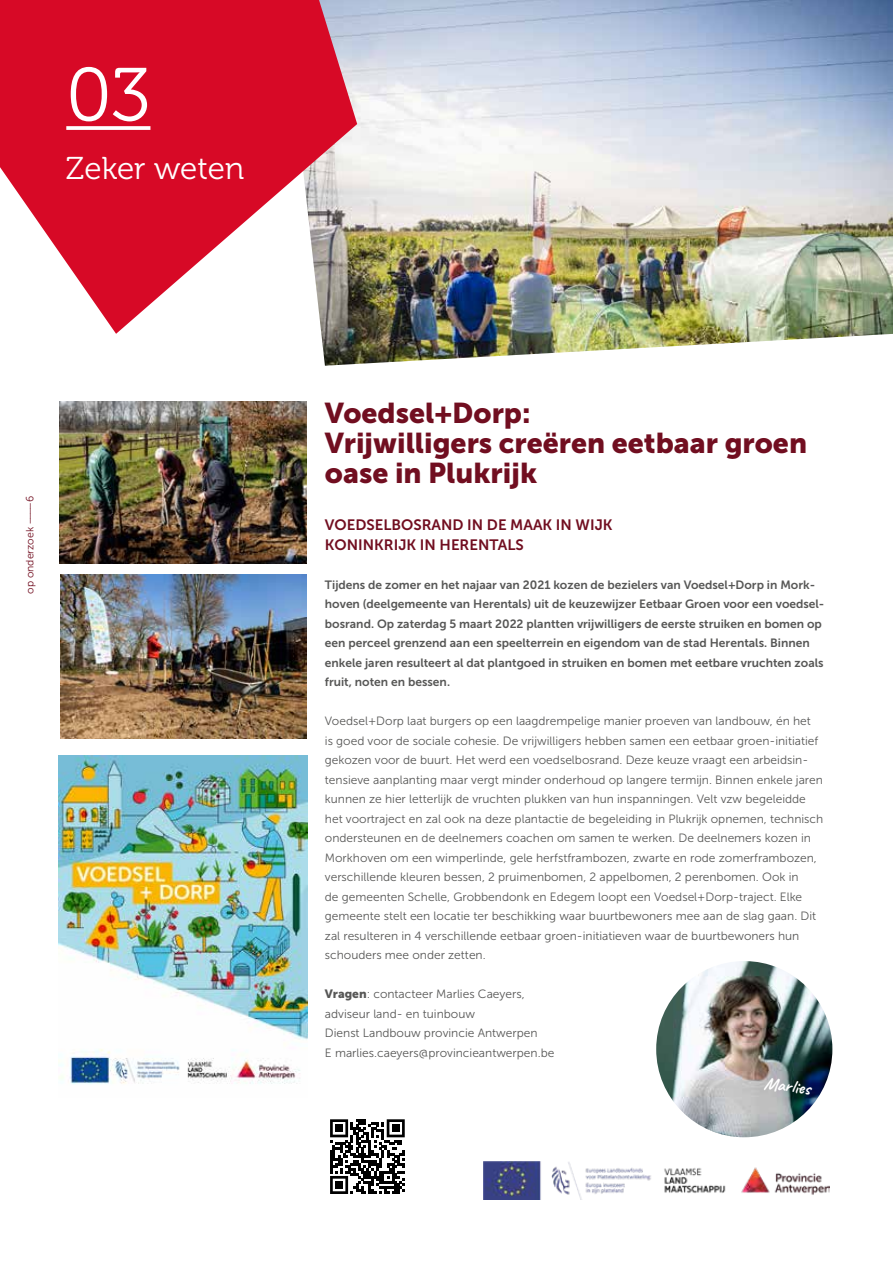
<style>
.page{position:relative;width:893px;height:1263px;background:#fff}
.page>*{position:absolute;margin:0;border:0;box-sizing:border-box;transform-origin:0 0}
.t1{font:75px "Museo 300";color:#fff}
.t2{font:31.5px "Museo 300";color:#fff}
.t3{font:28.5px/30px "Museo Sans 900";color:#710e20}
.t4{font:700 18px "Caveat";color:#fff}
.t5{font:15px/19.5px "Museo Sans 700";color:#710e20}
.t6{font:12px/19.5px "Museo Sans 300";color:#575756}
.t7{font:12px/19.5px "Museo Sans 700";color:#575756}
.t8{font:10.5px "Museo Sans 300";color:#710e20}
.s1{font-family:"Museo Sans 900"}
</style>
<div class="page">
<hr style="left:0;top:1050px;width:893px;height:2px;background:#000">
<img style="left:59px;top:401px;width:248px;height:162px">
<img style="left:656px;top:961px;width:176px;height:176px;border-radius:88px">
<img style="left:321px;top:0;width:572px;height:366px">
<svg style="left:0;top:0;width:357px;height:334px;fill:#d70926"></svg>
<svg style="left:66px;top:126px;width:84px;height:4px"></svg>
<img style="left:59px;top:755px;width:249px;height:330px">
<img style="left:61px;top:574px;width:246px;height:164px">
<img style="left:483px;top:1161px;width:346px;height:38px">
<svg style="left:330px;top:1119px;width:75px;height:75px"></svg>
<div style="left:335px;top:1124px;width:8px;height:8px;background:#000"></div>
<div style="left:392px;top:1124px;width:8px;height:8px;background:#000"></div>
<div style="left:335px;top:1181px;width:8px;height:8px;background:#000"></div>
<h1 class="t1" style="left:66px;top:54px;width:86px">03</h1>
<h2 class="t2" style="left:66px;top:151px;width:179px">Zeker weten</h2>
<p class="t8" style="left:24px;top:594px;width:100px;rotate:-90deg">op onderzoek −−−− 6</p>
<h3 class="t3" style="left:325px;top:398px;width:484px">Voedsel+Dorp:<br>Vrijwilligers creëren eetbaar groen oase in Plukrijk</h3>
<p class="t5" style="left:325px;top:515px;width:289px">VOEDSELBOSRAND IN DE MAAK IN WIJK<br>KONINKRIJK IN HERENTALS</p>
<p class="t7" style="left:325px;top:575px;width:501px">Tijdens de zomer en het najaar van 2021 kozen de bezielers van Voedsel+Dorp in Mork&shy;hoven (deelgemeente van Herentals) uit de keuzewijzer Eetbaar Groen voor een voedsel&shy;bosrand. Op zaterdag 5 maart 2022 plantten vrijwilligers de eerste struiken en bomen op een perceel grenzend aan een speelterrein en eigendom van de stad Herentals. Binnen enkele jaren resulteert al dat plantgoed in struiken en bomen met eetbare vruchten zoals fruit, noten en bessen.</p>
<p class="t6" style="left:325px;top:711px;width:500px">Voedsel+Dorp laat burgers op een laagdrempelige manier proeven van landbouw, én het<br>is goed voor de sociale cohesie. De vrijwilligers hebben samen een eetbaar groen-initiatief gekozen voor de buurt. Het werd een voedselbosrand. Deze keuze vraagt een arbeidsin&shy;tensieve aanplanting maar vergt minder onderhoud op langere termijn. Binnen enkele jaren kunnen ze hier letterlijk de vruchten plukken van hun inspanningen. Velt vzw begeleidde het voortraject en zal ook na deze plantactie de begeleiding in Plukrijk opnemen, technisch ondersteunen en de deelnemers coachen om samen te werken. De deelnemers kozen in Morkhoven om een wimperlinde, gele herfstframbozen, zwarte en rode zomerframbozen, verschillende kleuren bessen, 2 pruimenbomen, 2 appelbomen, 2 perenbomen. Ook in<br>de gemeenten Schelle, Grobbendonk en Edegem loopt een Voedsel+Dorp-traject. Elke gemeente stelt een locatie ter beschikking waar buurtbewoners mee aan de slag gaan. Dit zal resulteren in 4 verschillende eetbaar groen-initiatieven waar de buurtbewoners hun schouders mee onder zetten.</p>
<p class="t6" style="left:325px;top:984px;width:231px"><span class="s1">Vragen</span>: contacteer Marlies Caeyers, adviseur land- en tuinbouw<br>Dienst Landbouw provincie Antwerpen<br>E marlies.caeyers@provincieantwerpen.be</p>
<h3 class="t4" style="left:766px;top:1071px;width:48px;rotate:8deg">Marlies</h3>
</div>
